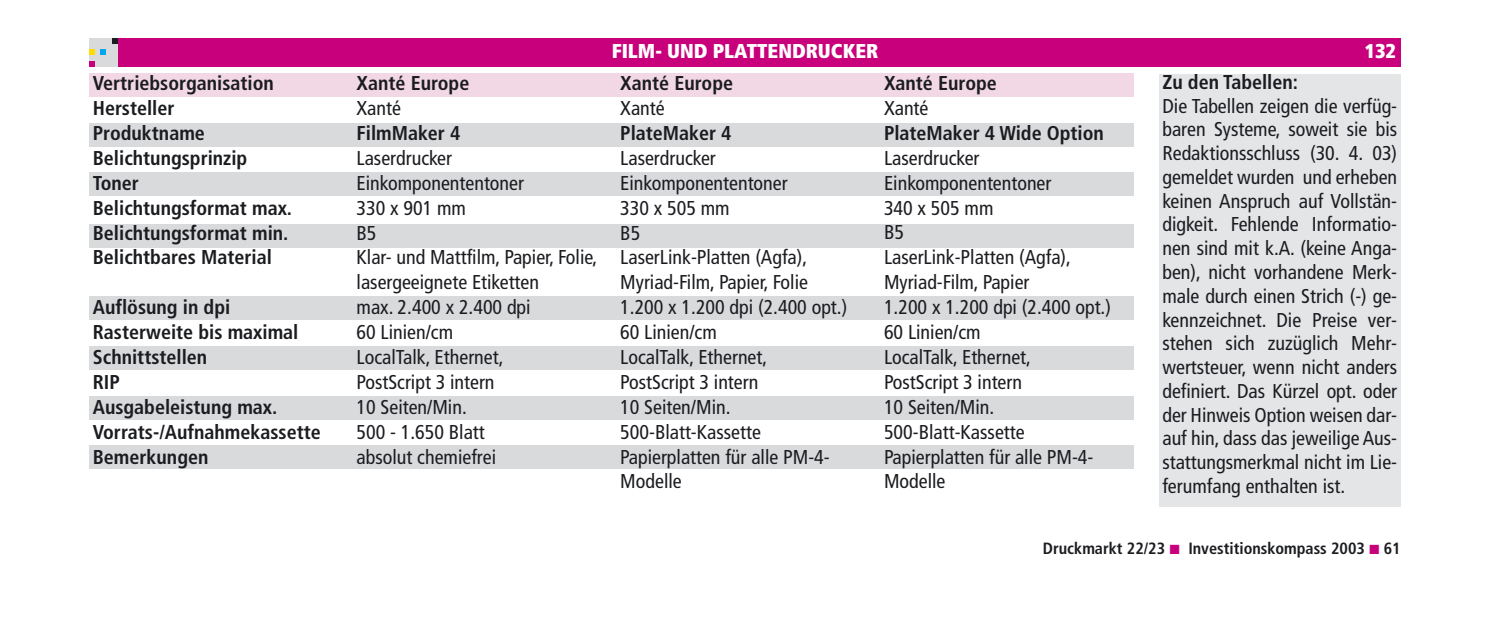
<style>
.page{position:relative;width:1488px;height:627px;background:#fff}
.page>*{position:absolute;margin:0;border:0;box-sizing:border-box;transform-origin:0 0}
.t1{font:condensed 20px/24.8px "Frutiger";color:#1b1c20}
.t2{font:700 condensed 20px/24.8px "Frutiger";color:#1b1c20}
.t3{font:900 condensed 20px "Frutiger";color:#fff}
.t4{font:700 condensed 16.25px "Frutiger";color:#1b1c20}
</style>
<div class="page">
<div style="left:89px;top:73px;width:1044px;height:23px;background:#f2d8e5"></div>
<div style="left:89px;top:123px;width:1044px;height:23px;background:#d8dadc"></div>
<div style="left:89px;top:173px;width:1044px;height:23px;background:#d8dadc"></div>
<div style="left:89px;top:224px;width:1044px;height:23px;background:#d8dadc"></div>
<div style="left:89px;top:297px;width:1044px;height:23px;background:#d8dadc"></div>
<div style="left:89px;top:346px;width:1044px;height:23px;background:#d8dadc"></div>
<div style="left:89px;top:396px;width:1044px;height:23px;background:#d8dadc"></div>
<div style="left:89px;top:445px;width:1044px;height:23px;background:#d8dadc"></div>
<div style="left:89px;top:38px;width:1311px;height:28px;background:#c8007b"></div>
<div style="left:89px;top:38px;width:29px;height:28px;background:#d8dadc"></div>
<svg style="left:112px;top:38px;width:6px;height:6px"></svg>
<svg style="left:101px;top:49px;width:5px;height:6px"></svg>
<svg style="left:89px;top:61px;width:6px;height:5px"></svg>
<svg style="left:89px;top:49px;width:6px;height:6px"></svg>
<div style="left:1158px;top:74px;width:242px;height:432px;background:#e3e5e6"></div>
<p class="t2" style="left:93px;top:72px;width:201px">Vertriebsorganisation<br>Hersteller<br>Produktname<br>Belichtungsprinzip<br>Toner<br>Belichtungsformat max.<br>Belichtungsformat min.<br>Belichtbares Material</p>
<p class="t2" style="left:93px;top:296px;width:229px">Auflösung in dpi<br>Rasterweite bis maximal<br>Schnittstellen<br>RIP<br>Ausgabeleistung max.<br>Vorrats-/Aufnahmekassette<br>Bemerkungen</p>
<p class="t2" style="left:356px;top:72px;width:114px">Xanté Europe</p>
<p class="t1" style="left:356px;top:97px;width:46px">Xanté</p>
<p class="t2" style="left:356px;top:122px;width:105px">FilmMaker 4</p>
<p class="t1" style="left:356px;top:147px;width:242px">Laserdrucker<br>Einkomponententoner<br>330 x 901 mm<br>B5<br>Klar- und Mattfilm, Papier, Folie, lasergeeignete Etiketten<br>max. 2.400 x 2.400 dpi<br>60 Linien/cm<br>LocalTalk, Ethernet,<br>PostScript 3 intern<br>10 Seiten/Min.<br>500 - 1.650 Blatt<br>absolut chemiefrei</p>
<p class="t3" style="left:611px;top:42px;width:268px">FILM- UND PLATTENDRUCKER</p>
<p class="t3" style="left:1364px;top:43px;width:33px">132</p>
<p class="t2" style="left:1162px;top:71px;width:137px">Zu den Tabellen:</p>
<p class="t1" style="left:1162px;top:95px;width:236px;line-height:23.8px;text-align:justify">Die Tabellen zeigen die verfüg&shy;baren Systeme, soweit sie bis Redaktionsschluss (30. 4. 03) gemeldet wurden und erheben keinen Anspruch auf Vollstän&shy;digkeit. Fehlende Informatio&shy;nen sind mit k.A. (keine Anga&shy;ben), nicht vorhandene Merk&shy;male durch einen Strich (-) ge&shy;kennzeichnet. Die Preise ver&shy;stehen sich zuzüglich Mehr&shy;wertsteuer, wenn nicht anders definiert. Das Kürzel opt. oder der Hinweis Option weisen dar&shy;auf hin, dass das jeweilige Aus&shy;stattungsmerkmal nicht im Lie&shy;ferumfang enthalten ist.</p>
<p class="t2" style="left:884px;top:72px;width:114px">Xanté Europe</p>
<p class="t1" style="left:884px;top:97px;width:46px">Xanté</p>
<p class="t2" style="left:884px;top:122px;width:221px">PlateMaker 4 Wide Option</p>
<p class="t1" style="left:884px;top:147px;width:228px">Laserdrucker<br>Einkomponententoner<br>340 x 505 mm<br>B5<br>LaserLink-Platten (Agfa),<br>Myriad-Film, Papier<br>1.200 x 1.200 dpi (2.400 opt.)<br>60 Linien/cm<br>LocalTalk, Ethernet,<br>PostScript 3 intern<br>10 Seiten/Min.<br>500-Blatt-Kassette<br>Papierplatten für alle PM-4-<br>Modelle</p>
<p class="t2" style="left:620px;top:72px;width:114px">Xanté Europe</p>
<p class="t1" style="left:620px;top:97px;width:46px">Xanté</p>
<p class="t2" style="left:620px;top:122px;width:113px">PlateMaker 4</p>
<p class="t1" style="left:620px;top:147px;width:228px">Laserdrucker<br>Einkomponententoner<br>330 x 505 mm<br>B5<br>LaserLink-Platten (Agfa),<br>Myriad-Film, Papier, Folie<br>1.200 x 1.200 dpi (2.400 opt.)<br>60 Linien/cm<br>LocalTalk, Ethernet,<br>PostScript 3 intern<br>10 Seiten/Min.<br>500-Blatt-Kassette<br>Papierplatten für alle PM-4-<br>Modelle</p>
<p class="t4" style="left:1043px;top:541px;width:124px">Druckmarkt 22/23</p>
<p class="t4" style="left:1188px;top:541px;width:214px">Investitionskompass 2003 61</p>
</div>
